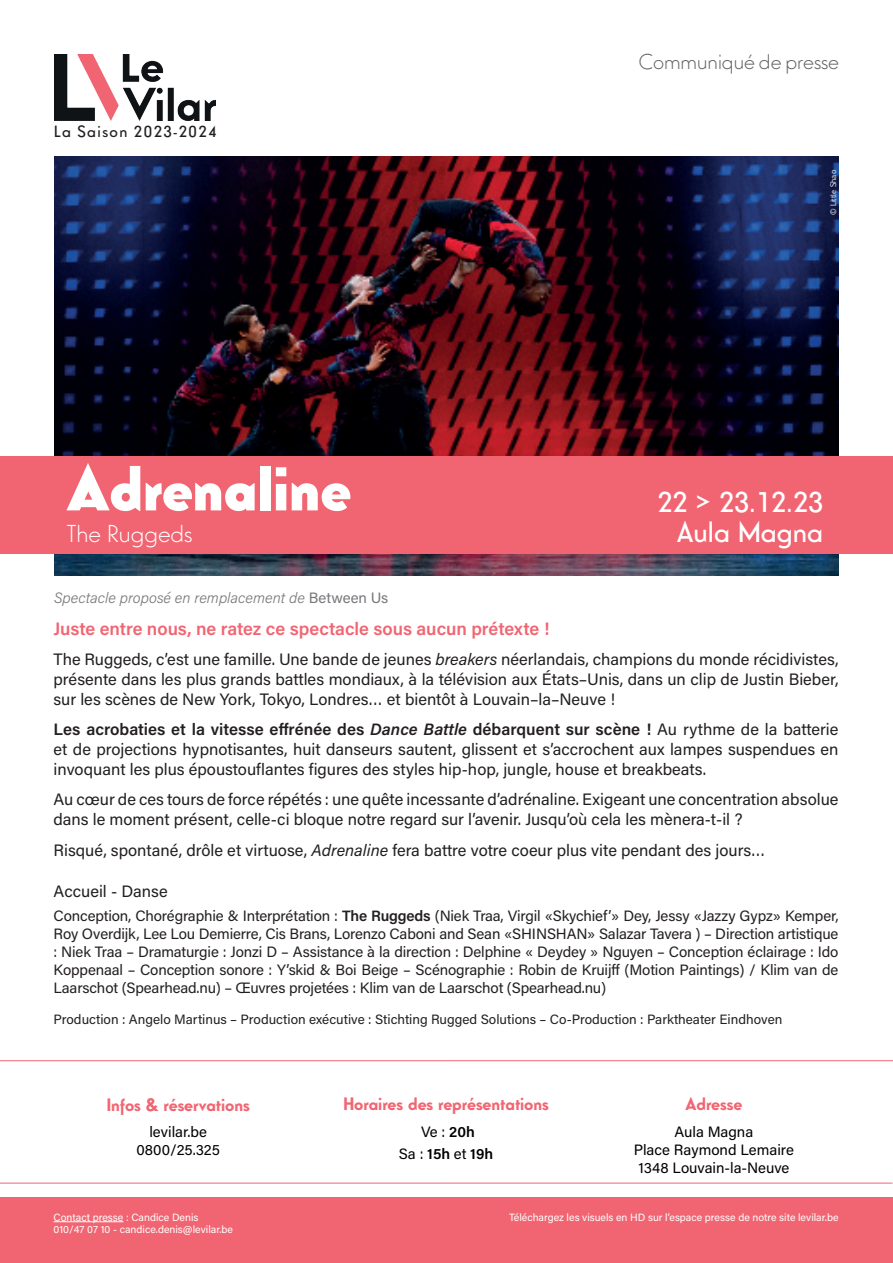
<style>
.page{position:relative;width:893px;height:1263px;background:#fff}
.page>*{position:absolute;margin:0;border:0;box-sizing:border-box;transform-origin:0 0}
.t1{font:700 58.5px "Battling";color:#fff}
.t2{font:27px/30px "Battling";color:#fff;text-align:right}
.t3{font:300 22.5px "Battling";color:#fff}
.t4{font:300 19.5px "Battling";color:#636366}
.t5{font:600 18px "Acumin Pro";color:#f16572}
.t6{font:16.5px/19.8px "Acumin Pro";color:#231f20;text-align:justify}
.t7{font:500 16.5px "Battling";color:#f16572}
.t8{font:15px/18px "Acumin Pro";letter-spacing:-.01em;color:#231f20;text-align:justify}
.t9{font:15px/18px "Acumin Pro";color:#000;text-align:center}
.t10{font:italic 300 15px "Acumin Pro";color:#76787b}
.t11{font:15px "Battling";letter-spacing:.1em;color:#231f20}
.t12{font:600 15px/22.2px "Acumin Pro";color:#000;text-align:center}
.t13{font:13.5px "Acumin Pro";color:#231f20}
.t14{font:10.5px "Acumin Pro";color:#fff}
.t15{font:7.5px "Euphemia UCAS";color:#fff}
.s1{font-weight:400;font-style:normal}
.s2{font-style:italic}
.s3{font-weight:600}
.s4{font-weight:600;font-style:italic}
.s5{font-weight:400}
</style>
<div class="page">
<img style="left:54px;top:157px;width:785px;height:418px">
<div style="left:0;top:1197px;width:893px;height:66px;background:#f16572"></div>
<hr style="left:54px;top:1221px;width:69px;height:1px;background:#fff">
<img style="left:54px;top:54px;width:161px;height:67px">
<div style="left:0;top:456px;width:893px;height:98px;background:#f16572"></div>
<hr style="left:0;top:1183px;width:892px;height:1px;background:#f16572">
<hr style="left:0;top:1060px;width:893px;height:1px;background:#f16572">
<p class="t11" style="left:54px;top:121px;width:164px">La Saison 2023-2024</p>
<h1 class="t1" style="left:67px;top:448px;width:286px">Adrenaline</h1>
<h3 class="t3" style="left:67px;top:518px;width:127px">The Ruggeds</h3>
<p class="t10" style="left:54px;top:587px;width:336px">Spectacle proposé en remplacement de <span class="s1">Between Us</span></p>
<p class="t4" style="left:639px;top:48px;width:202px">Communiqué de presse</p>
<p class="t15" style="left:828px;top:215px;width:47px;rotate:-90deg">© Little Shao</p>
<h2 class="t2" style="left:657px;top:487px;width:167px">22 &gt; 23.12.23<br>Aula Magna</h2>
<p class="t5" style="left:54px;top:616px;width:497px">Juste entre nous, ne ratez ce spectacle sous aucun prétexte !</p>
<p class="t6" style="left:54px;top:649px;width:786px">The Ruggeds, c’est une famille. Une bande de jeunes <span class="s2">breakers</span> néerlandais, champions du monde récidivistes, présente dans les plus grands battles mondiaux, à la télévision aux États–Unis, dans un clip de Justin Bieber, sur les scènes de New York, Tokyo, Londres… et bientôt à Louvain–la–Neuve !</p>
<p class="t6" style="left:54px;top:719px;width:786px"><span class="s3">Les acrobaties et la vitesse effrénée des</span> <span class="s4">Dance Battle</span> <span class="s3">débarquent sur scène !</span> Au rythme de la batterie et de projections hypnotisantes, huit danseurs sautent, glissent et s’accrochent aux lampes suspendues en invoquant les plus époustouflantes figures des styles hip-hop, jungle, house et breakbeats.</p>
<p class="t6" style="left:54px;top:789px;width:786px">Au cœur de ces tours de force répétés : une quête incessante d’adrénaline. Exigeant une concentration absolue dans le moment présent, celle-ci bloque notre regard sur l’avenir. Jusqu’où cela les mènera-t-il ?</p>
<p class="t6" style="left:54px;top:839px;width:713px">Risqué, spontané, drôle et virtuose, <span class="s2">Adrenaline</span> fera battre votre coeur plus vite pendant des jours…</p>
<p class="t6" style="left:54px;top:881px;width:116px">Accueil - Danse</p>
<p class="t8" style="left:54px;top:906px;width:786px">Conception, Chorégraphie &amp; Interprétation : <span class="s3">The Ruggeds</span> (Niek Traa, Virgil «Skychief’» Dey, Jessy «Jazzy Gypz» Kemper, Roy Overdijk, Lee Lou Demierre, Cis Brans, Lorenzo Caboni and Sean «SHINSHAN» Salazar Tavera ) – Direction artistique : Niek Traa – Dramaturgie : Jonzi D – Assistance à la direction : Delphine « Deydey » Nguyen – Conception éclairage : Ido Koppenaal – Conception sonore : Y’skid &amp; Boi Beige – Scénographie : Robin de Kruijff (Motion Paintings) / Klim van de Laarschot (Spearhead.nu) – Œuvres projetées : Klim van de Laarschot (Spearhead.nu)</p>
<p class="t13" style="left:54px;top:1010px;width:730px">Production : Angelo Martinus – Production exécutive : Stichting Rugged Solutions – Co-Production : Parktheater Eindhoven</p>
<p class="t7" style="left:107px;top:1093px;width:144px">Infos &amp; réservations</p>
<p class="t9" style="left:137px;top:1122px;width:85px">levilar.be<br>0800/25.325</p>
<p class="t7" style="left:343px;top:1093px;width:207px">Horaires des représentations</p>
<p class="t12" style="left:399px;top:1120px;width:96px"><span class="s5">Ve :</span> 20h<br><span class="s5">Sa :</span> 15h <span class="s5">et</span> 19h</p>
<p class="t7" style="left:685px;top:1093px;width:58px">Adresse</p>
<p class="t9" style="left:634px;top:1122px;width:161px">Aula Magna<br>Place Raymond Lemaire<br>1348 Louvain-la-Neuve</p>
<p class="t14" style="left:54px;top:1210px;width:146px">Contact presse : Candice Denis</p>
<p class="t14" style="left:509px;top:1210px;width:331px">Téléchargez les visuels en HD sur l’espace presse de notre site levilar.be</p>
<p class="t14" style="left:54px;top:1222px;width:181px">010/47 07 10 - candice.denis@levilar.be</p>
</div>
